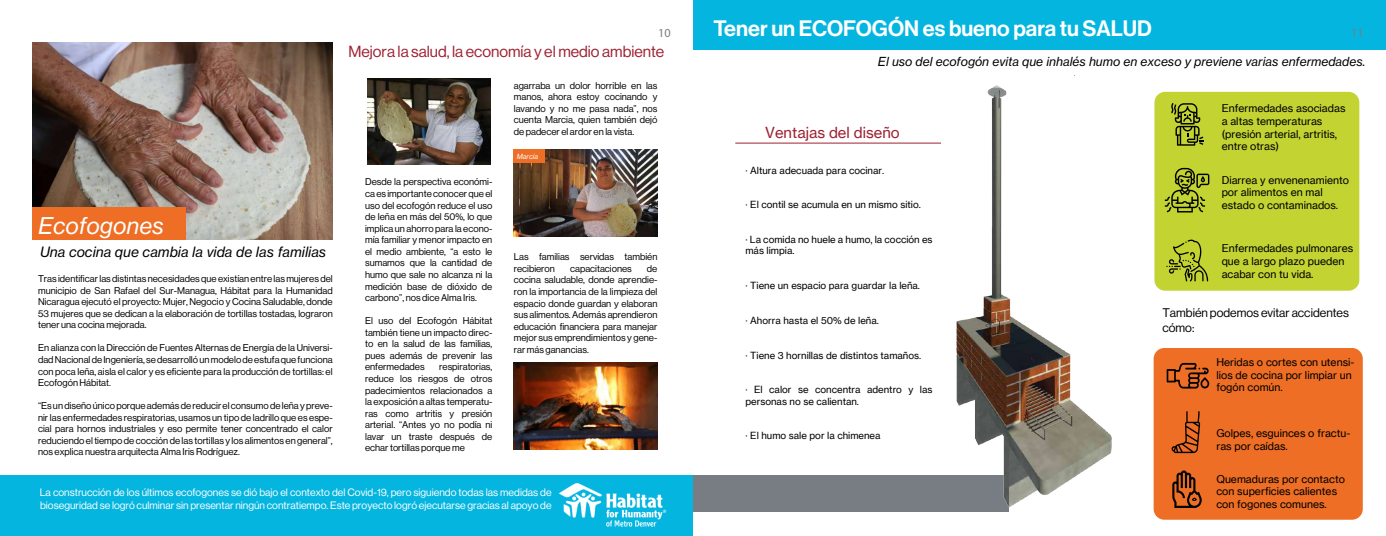
<style>
.page{position:relative;width:1386px;height:536px;background:#fff}
.page>*{position:absolute;margin:0;border:0;box-sizing:border-box;transform-origin:0 0}
.t1{font:22.75px "N Haas Grotesk TX Pro 56 It";color:#fff}
.t2{font:21.88px "N Haas Grotesk DS Pro 65 Md";color:#fff}
.t3{font:15.75px "N Haas Grotesk DS Pro 55 Rg";color:#9e2031}
.t4{font:14.88px "N Haas Grotesk TX Pro 55 Rg";color:#9e2031}
.t5{font:14px "N Haas Grotesk TX Pro 56 It";color:#000}
.t6{font:12.25px "N Haas Grotesk TX Pro 56 It";color:#000}
.t7{font:12.25px/14.7px "N Haas Grotesk DS Pro 55 Rg";color:#000}
.t8{font:12.25px "Myriad Pro";color:#787c83}
.t9{font:10.5px/12.6px "N Haas Grotesk TX Pro 55 Rg";color:#000}
.t10{font:10.5px/12.6px "N Haas Grotesk DS Pro 55 Rg";color:#fff}
.t11{font:9.62px/11.5px "N Haas Grotesk DS Pro 55 Rg";color:#000;text-align:justify}
.t12{font:9.62px/11.5px "N Haas Grotesk TX Pro 55 Rg";color:#000}
.t13{font:7px "N Haas Grotesk TX Pro 56 It";color:#fff}
</style>
<div class="page">
<div style="left:693px;top:0;width:693px;height:49px;background:#04b5e0"></div>
<img style="left:32px;top:42px;width:301px;height:197px">
<div style="left:693px;top:474px;width:315px;height:37px;background:#787c83"></div>
<div style="left:1154px;top:348px;width:209px;height:171px;background:#ed6e24;border-radius:11px"></div>
<div style="left:1154px;top:92px;width:205px;height:198px;background:#c2d332;border-radius:11px"></div>
<svg style="left:1165px;top:168px;width:44px;height:44px"></svg>
<svg style="left:1166px;top:239px;width:43px;height:43px"></svg>
<svg style="left:1167px;top:363px;width:42px;height:25px"></svg>
<svg style="left:1172px;top:411px;width:28px;height:42px"></svg>
<svg style="left:1172px;top:470px;width:30px;height:37px"></svg>
<svg style="left:1171px;top:103px;width:33px;height:43px"></svg>
<img style="left:937px;top:85px;width:222px;height:432px">
<div style="left:32px;top:207px;width:153px;height:33px;background:#ed6e24"></div>
<img style="left:514px;top:149px;width:143px;height:87px">
<img style="left:367px;top:78px;width:123px;height:87px">
<img style="left:514px;top:362px;width:143px;height:87px">
<div style="left:0;top:475px;width:693px;height:60px;background:#04b5e0"></div>
<img style="left:559px;top:483px;width:107px;height:44px">
<hr style="left:735px;top:143px;width:206px;height:1px;background:#9e2031">
<div style="left:513px;top:149px;width:32px;height:13px;background:#ed6e24"></div>
<h2 class="t2" style="left:713px;top:16px;width:440px">Tener un ECOFOGÓN es bueno para tu SALUD</h2>
<p class="t8" style="left:658px;top:25px;width:14px">10</p>
<p class="t8" style="left:1351px;top:25px;width:14px">11</p>
<h3 class="t3" style="left:348px;top:43px;width:317px">Mejora la salud, la economía y el medio ambiente</h3>
<h1 class="t1" style="left:38px;top:211px;width:128px">Ecofogones</h1>
<h3 class="t5" style="left:40px;top:243px;width:288px">Una cocina que cambia la vida de las familias</h3>
<p class="t11" style="left:38px;top:273px;width:296px">Tras identificar las distintas necesidades que existían entre las mujeres del municipio de San Rafael del Sur-Managua, Hábitat para la Humanidad Nicaragua ejecutó el proyecto: Mujer, Negocio y Cocina Saludable, donde 53 mujeres que se dedican a la elaboración de tortillas tostadas, lograron tener una cocina mejorada.</p>
<p class="t11" style="left:38px;top:342px;width:296px">En alianza con la Dirección de Fuentes Alternas de Energía de la Universi&shy;dad Nacional de Ingeniería, se desarrolló un modelo de estufa que funciona con poca leña, aisla el calor y es eficiente para la producción de tortillas: el Ecofogón Hábitat.</p>
<p class="t11" style="left:38px;top:400px;width:296px">“Es un diseño único porque además de reducir el consumo de leña y preve&shy;nir las enfermedades respiratorias, usamos un tipo de ladrillo que es espe&shy;cial para hornos industriales y eso permite tener concentrado el calor reduciendo el tiempo de cocción de las tortillas y los alimentos en general”, nos explica nuestra arquitecta Alma Iris Rodríguez.</p>
<p class="t11" style="left:365px;top:176px;width:129px">Desde la perspectiva económi&shy;ca es importante conocer que el uso del ecofogón reduce el uso de leña en más del 50%, lo que implica un ahorro para la econo&shy;mía familiar y menor impacto en el medio ambiente, “a esto le sumamos que la cantidad de humo que sale no alcanza ni la medición base de dióxido de carbono”, nos dice Alma Iris.</p>
<p class="t11" style="left:365px;top:315px;width:129px">El uso del Ecofogón Hábitat también tiene un impacto direc&shy;to en la salud de las familias, pues además de prevenir las enfermedades</p>
<p class="t11" style="left:365px;top:361px;width:129px;text-indent:74px">respiratorias, reduce los riesgos de otros padecimientos relacionados a la exposición a altas temperatu&shy;ras como artritis y presión arterial. “Antes yo no podía ni lavar un traste después de echar tortillas porque me</p>
<p class="t11" style="left:514px;top:79px;width:145px">agarraba un dolor horrible en las manos, ahora estoy cocinando y lavando y no me pasa nada”, nos cuenta Marcia, quien también dejó de padecer el ardor en la vista.</p>
<p class="t13" style="left:517px;top:152px;width:23px">Marcia</p>
<p class="t11" style="left:514px;top:251px;width:145px">Las familias servidas también recibieron</p>
<p class="t11" style="left:514px;top:262px;width:145px;text-indent:133px">de cocina saludable, donde aprendie&shy;ron la importancia de la limpieza del espacio donde guardan y elaboran sus alimentos. Además aprendieron educación financiera para manejar mejor sus emprendimientos y gene&shy;rar más ganancias.</p>
<p class="t11" style="left:570px;top:262px;width:63px">capacitaciones</p>
<p class="t10" style="left:40px;top:486px;width:513px">La construcción de los últimos ecofogones se dió bajo el contexto del Covid-19, pero siguiendo todas las medidas de bioseguridad se logró culminar sin presentar ningún contratiempo. Este proyecto logró ejecutarse gracias al apoyo de</p>
<p class="t6" style="left:878px;top:54px;width:489px">El uso del ecofogón evita que inhalés humo en exceso y previene varias enfermedades.</p>
<h3 class="t4" style="left:765px;top:123px;width:136px">Ventajas del diseño</h3>
<p class="t12" style="left:745px;top:164px;width:140px">· Altura adecuada para cocinar.</p>
<p class="t12" style="left:745px;top:199px;width:177px">· El contil se acumula en un mismo sitio.</p>
<p class="t12" style="left:745px;top:233px;width:189px">· La comida no huele a humo, la cocción es más limpia.</p>
<p class="t12" style="left:745px;top:280px;width:176px">· Tiene un espacio para guardar la leña.</p>
<p class="t12" style="left:745px;top:314px;width:135px">· Ahorra hasta el 50% de leña.</p>
<p class="t12" style="left:745px;top:349px;width:177px">· Tiene 3 hornillas de distintos tamaños.</p>
<p class="t12" style="left:745px;top:384px;width:189px">· El calor se concentra adentro y las personas no se calientan.</p>
<p class="t12" style="left:745px;top:430px;width:137px">· El humo sale por la chimenea</p>
<p class="t9" style="left:1222px;top:102px;width:125px">Enfermedades asociadas a altas temperaturas (presión arterial, artritis, entre otras)</p>
<p class="t9" style="left:1222px;top:173px;width:129px">Diarrea y envenenamiento por alimentos en mal estado o contaminados.</p>
<p class="t9" style="left:1222px;top:242px;width:133px">Enfermedades pulmonares que a largo plazo pueden acabar con tu vida.</p>
<p class="t7" style="left:1162px;top:306px;width:188px">También podemos evitar accidentes cómo:</p>
<p class="t9" style="left:1216px;top:356px;width:140px">Heridas o cortes con utensi&shy;lios de cocina por limpiar un fogón común.</p>
<p class="t9" style="left:1216px;top:426px;width:135px">Golpes, esguinces o fractu&shy;ras por caídas.</p>
<p class="t9" style="left:1216px;top:472px;width:130px">Quemaduras por contacto con superficies calientes con fogones comunes.</p>
</div>
